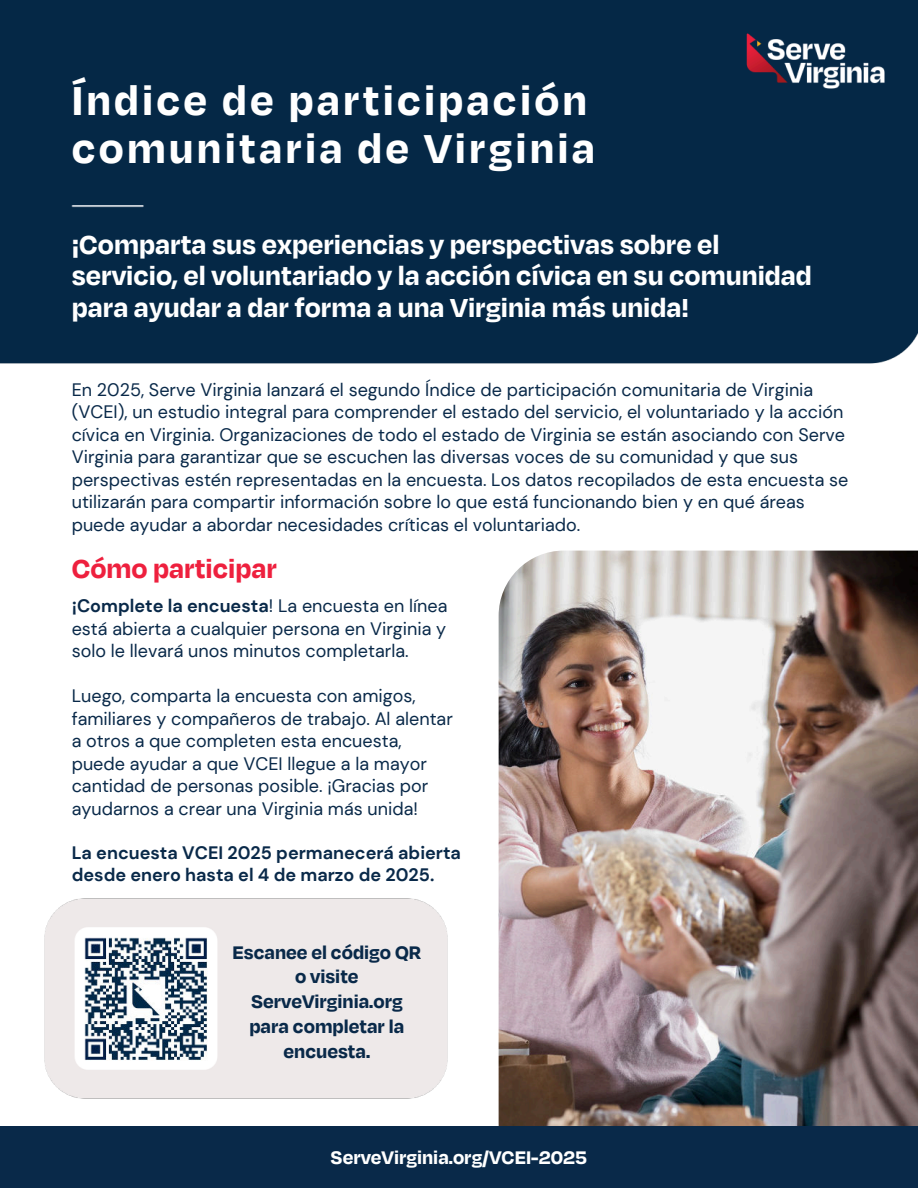
<style>
.page{position:relative;width:918px;height:1188px;background:#fff}
.page>*{position:absolute;margin:0;border:0;box-sizing:border-box;transform-origin:0 0}
.t1{font:700 46.5px/48.3px "Degular";letter-spacing:.07em;color:#fff}
.t2{font:700 30px/31.5px "Degular";color:#fff}
.t3{font:700 30px "Degular";color:#ee203e}
.t4{font:700 21px/24.8px "Degular";color:#092949;text-align:center}
.t5{font:700 21px "Degular";color:#fff}
.t6{font:18px/22.5px "DM Sans";color:#092949}
.t7{font:700 18px/22.5px "DM Sans";color:#092949}
.s1{font-weight:700}
</style>
<div class="page">
<div style="left:0;top:0;width:918px;height:364px;background:#052846"></div>
<img style="left:499px;top:551px;width:419px;height:575px">
<div style="left:0;top:1126px;width:918px;height:62px;background:#092949"></div>
<img style="left:84px;top:937px;width:124px;height:124px">
<h1 class="t1" style="left:72px;top:74px;width:525px">Índice de participación comunitaria de Virginia</h1>
<h2 class="t2" style="left:72px;top:227px;width:742px">¡Comparta sus experiencias y perspectivas sobre el servicio, el voluntariado y la acción cívica en su comunidad para ayudar a dar forma a una Virginia más unida!</h2>
<p class="t6" style="left:72px;top:378px;width:778px">En 2025, Serve Virginia lanzará el segundo Índice de participación comunitaria de Virginia (VCEI), un estudio integral para comprender el estado del servicio, el voluntariado y la acción cívica en Virginia. Organizaciones de todo el estado de Virginia se están asociando con Serve Virginia para garantizar que se escuchen las diversas voces de su comunidad y que sus perspectivas estén representadas en la encuesta. Los datos recopilados de esta encuesta se utilizarán para compartir información sobre lo que está funcionando bien y en qué áreas puede ayudar a abordar necesidades críticas el voluntariado.</p>
<h2 class="t3" style="left:72px;top:549px;width:207px">Cómo participar</h2>
<p class="t6" style="left:72px;top:594px;width:377px;text-align:justify"><span class="s1">¡Complete la encuesta</span>! La encuesta en línea está abierta a cualquier persona en Virginia y solo le llevará unos minutos completarla.</p>
<p class="t6" style="left:72px;top:684px;width:383px">Luego, comparta la encuesta con amigos, familiares y compañeros de trabajo. Al alentar a otros a que completen esta encuesta, puede ayudar a que VCEI llegue a la mayor cantidad de personas posible. ¡Gracias por ayudarnos a crear una Virginia más unida!</p>
<p class="t7" style="left:72px;top:841px;width:391px">La encuesta VCEI 2025 permanecerá abierta desde enero hasta el 4 de marzo de 2025.</p>
<p class="t4" style="left:232px;top:939px;width:190px">Escanee el código QR o visite<br>ServeVirginia.org para completar la encuesta.</p>
<p class="t5" style="left:331px;top:1144px;width:258px">ServeVirginia.org/VCEI-2025</p>
</div>
